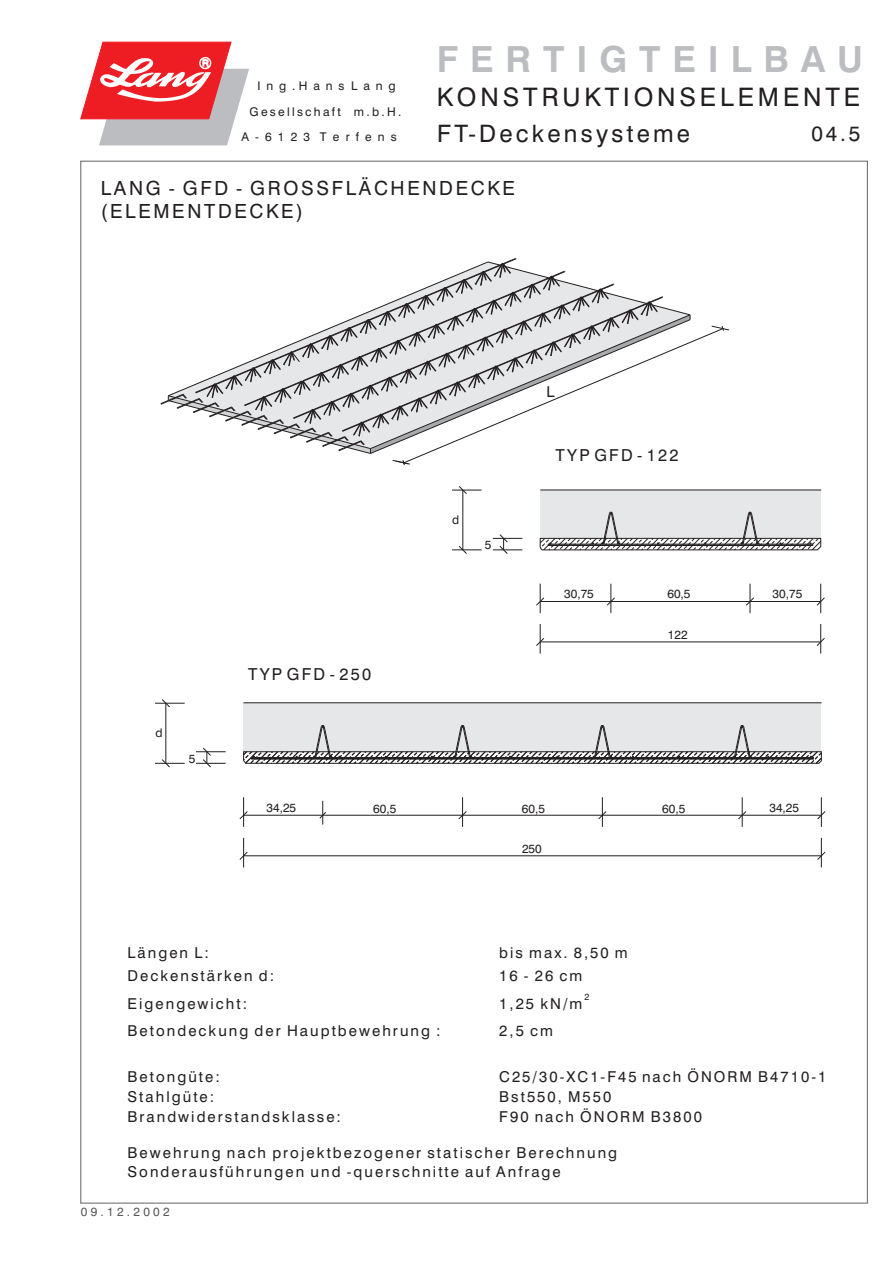
<style>
.page{position:relative;width:894px;height:1263px;background:#fff}
.page>*{position:absolute;margin:0;border:0;box-sizing:border-box;transform-origin:0 0}
.t1{font:700 36px "Swis 721 BT";letter-spacing:.33em;color:#bcbdc0}
.t2{font:25.5px "Swis 721 BT";letter-spacing:.155em;color:#231f20}
.t3{font:24px "Swis 721 BT";letter-spacing:.135em;color:#231f20}
.t4{font:21px "Swis 721 BT";color:#231f20}
.t5{font:19.5px/23.4px "Swis 721 BT";letter-spacing:.135em;color:#231f20}
.t6{font:16.5px "Swis 721 BT";letter-spacing:.135em;color:#231f20}
.t7{font:15px/19.8px "Swis 721 BT";letter-spacing:.135em;color:#231f20}
.t8{font:12px "Swis 721 BT";letter-spacing:.19em;color:#231f20}
.t9{font:12px "Swis 721 BT";letter-spacing:.515em;color:#231f20}
.t10{font:12px "Swis 721 BT";letter-spacing:.495em;color:#231f20}
.t11{font:12px "Swis 721 BT";letter-spacing:.275em;color:#57585a}
.t12{font:9px "Swis 721 BT";color:#231f20}
</style>
<div class="page">
<div style="left:540px;top:490px;width:281px;height:48px;background:#e6e7e9"></div>
<hr style="left:540px;top:601px;width:71px;height:1px;background:#231f20">
<hr style="left:540px;top:642px;width:281px;height:1px;background:#231f20">
<hr style="left:540px;top:624px;width:1px;height:30px;background:#231f20">
<svg style="left:536px;top:638px;width:9px;height:8px"></svg>
<svg style="left:536px;top:584px;width:9px;height:29px"></svg>
<hr style="left:452px;top:550px;width:30px;height:1px;background:#231f20">
<svg style="left:458px;top:546px;width:9px;height:8px"></svg>
<hr style="left:452px;top:490px;width:30px;height:1px;background:#231f20">
<svg style="left:458px;top:486px;width:9px;height:8px"></svg>
<svg style="left:493px;top:534px;width:29px;height:20px"></svg>
<hr style="left:463px;top:490px;width:1px;height:60px;background:#231f20">
<hr style="left:820px;top:624px;width:1px;height:30px;background:#231f20">
<svg style="left:816px;top:638px;width:9px;height:8px"></svg>
<svg style="left:816px;top:584px;width:9px;height:29px"></svg>
<svg style="left:746px;top:584px;width:8px;height:29px"></svg>
<svg style="left:607px;top:584px;width:8px;height:29px"></svg>
<hr style="left:611px;top:601px;width:210px;height:1px;background:#231f20">
<svg style="left:539px;top:512px;width:283px;height:39px"></svg>
<div style="left:244px;top:703px;width:577px;height:49px;background:#e6e7e9"></div>
<hr style="left:155px;top:763px;width:30px;height:1px;background:#231f20">
<svg style="left:162px;top:759px;width:8px;height:9px"></svg>
<hr style="left:166px;top:703px;width:1px;height:60px;background:#231f20">
<svg style="left:162px;top:699px;width:8px;height:9px"></svg>
<hr style="left:155px;top:703px;width:30px;height:1px;background:#231f20">
<svg style="left:239px;top:811px;width:9px;height:9px"></svg>
<hr style="left:243px;top:797px;width:1px;height:30px;background:#231f20">
<svg style="left:319px;top:801px;width:7px;height:24px"></svg>
<hr style="left:244px;top:815px;width:79px;height:1px;background:#231f20">
<svg style="left:458px;top:811px;width:9px;height:9px"></svg>
<hr style="left:462px;top:797px;width:1px;height:30px;background:#231f20">
<hr style="left:323px;top:815px;width:140px;height:1px;background:#231f20">
<hr style="left:463px;top:815px;width:139px;height:1px;background:#231f20">
<svg style="left:598px;top:811px;width:9px;height:9px"></svg>
<hr style="left:602px;top:797px;width:1px;height:30px;background:#231f20">
<hr style="left:742px;top:797px;width:1px;height:30px;background:#231f20">
<svg style="left:738px;top:811px;width:9px;height:9px"></svg>
<hr style="left:602px;top:815px;width:140px;height:1px;background:#231f20">
<hr style="left:742px;top:815px;width:79px;height:1px;background:#231f20">
<svg style="left:817px;top:811px;width:9px;height:9px"></svg>
<hr style="left:821px;top:797px;width:1px;height:30px;background:#231f20">
<hr style="left:196px;top:751px;width:30px;height:1px;background:#231f20">
<svg style="left:203px;top:747px;width:8px;height:21px"></svg>
<hr style="left:196px;top:763px;width:30px;height:1px;background:#231f20">
<hr style="left:244px;top:856px;width:577px;height:1px;background:#231f20">
<svg style="left:239px;top:838px;width:9px;height:29px"></svg>
<svg style="left:817px;top:838px;width:9px;height:29px"></svg>
<svg style="left:243px;top:725px;width:579px;height:39px"></svg>
<div style="left:252px;top:758px;width:561px;height:1px;background:#808285;border:1px solid #231f20"></div>
<hr style="left:540px;top:490px;width:281px;height:1px;background:#231f20">
<hr style="left:243px;top:703px;width:579px;height:1px;background:#231f20">
<svg style="left:80px;top:42px;width:169px;height:103px"></svg>
<svg style="left:161px;top:258px;width:569px;height:207px"></svg>
<p class="t10" style="left:257px;top:81px;width:140px">Ing. Hans Lang</p>
<p class="t9" style="left:241px;top:131px;width:157px">A-6123 Terfens</p>
<p class="t8" style="left:250px;top:107px;width:153px">Gesellschaft m.b.H.</p>
<p class="t1" style="left:437px;top:45px;width:428px">FERTIGTEILBAU</p>
<p class="t2" style="left:437px;top:87px;width:425px">KONSTRUKTIONSELEMENTE</p>
<p class="t3" style="left:437px;top:124px;width:254px">FT-Deckensysteme</p>
<p class="t4" style="left:811px;top:125px;width:50px">04.5</p>
<p class="t5" style="left:101px;top:178px;width:416px">LANG - GFD - GROSSFLÄCHENDECKE (ELEMENTDECKE)</p>
<p class="t8" style="left:155px;top:728px;width:9px">d</p>
<p class="t8" style="left:189px;top:754px;width:8px">5</p>
<p class="t6" style="left:248px;top:667px;width:125px">TYP GFD - 250</p>
<p class="t8" style="left:452px;top:515px;width:9px">d</p>
<p class="t8" style="left:485px;top:540px;width:8px">5</p>
<p class="t7" style="left:546px;top:384px;width:10px">L</p>
<p class="t6" style="left:556px;top:449px;width:125px">TYP GFD - 122</p>
<p class="t8" style="left:564px;top:589px;width:31px">30,75</p>
<p class="t8" style="left:667px;top:589px;width:25px">60,5</p>
<p class="t8" style="left:773px;top:589px;width:31px">30,75</p>
<p class="t8" style="left:668px;top:630px;width:21px">122</p>
<p class="t8" style="left:267px;top:803px;width:31px">34,25</p>
<p class="t8" style="left:373px;top:804px;width:25px">60,5</p>
<p class="t8" style="left:522px;top:804px;width:25px">60,5</p>
<p class="t8" style="left:662px;top:804px;width:25px">60,5</p>
<p class="t8" style="left:769px;top:802px;width:31px">34,25</p>
<p class="t8" style="left:522px;top:844px;width:21px">250</p>
<p class="t7" style="left:128px;top:944px;width:83px">Längen L:</p>
<p class="t7" style="left:499px;top:944px;width:130px">bis max. 8,50 m</p>
<p class="t7" style="left:128px;top:968px;width:148px">Deckenstärken d:</p>
<p class="t7" style="left:499px;top:968px;width:85px">16 - 26 cm</p>
<p class="t12" style="left:585px;top:993px;width:6px">2</p>
<p class="t7" style="left:128px;top:995px;width:121px">Eigengewicht:</p>
<p class="t7" style="left:499px;top:995px;width:85px">1,25 kN/m</p>
<p class="t7" style="left:128px;top:1023px;width:315px">Betondeckung der Hauptbewehrung :</p>
<p class="t7" style="left:499px;top:1023px;width:55px">2,5 cm</p>
<p class="t7" style="left:128px;top:1068px;width:94px">Betongüte:</p>
<p class="t7" style="left:499px;top:1068px;width:329px">C25/30-XC1-F45 nach ÖNORM B4710-1</p>
<p class="t7" style="left:128px;top:1088px;width:88px">Stahlgüte:</p>
<p class="t7" style="left:499px;top:1088px;width:114px">Bst550, M550</p>
<p class="t7" style="left:128px;top:1108px;width:215px">Brandwiderstandsklasse:</p>
<p class="t7" style="left:499px;top:1108px;width:204px">F90 nach ÖNORM B3800</p>
<p class="t7" style="left:128px;top:1144px;width:491px">Bewehrung nach projektbezogener statischer Berechnung<br>Sonderausführungen und -querschnitte auf Anfrage</p>
<p class="t11" style="left:81px;top:1207px;width:90px">09.12.2002</p>
</div>
